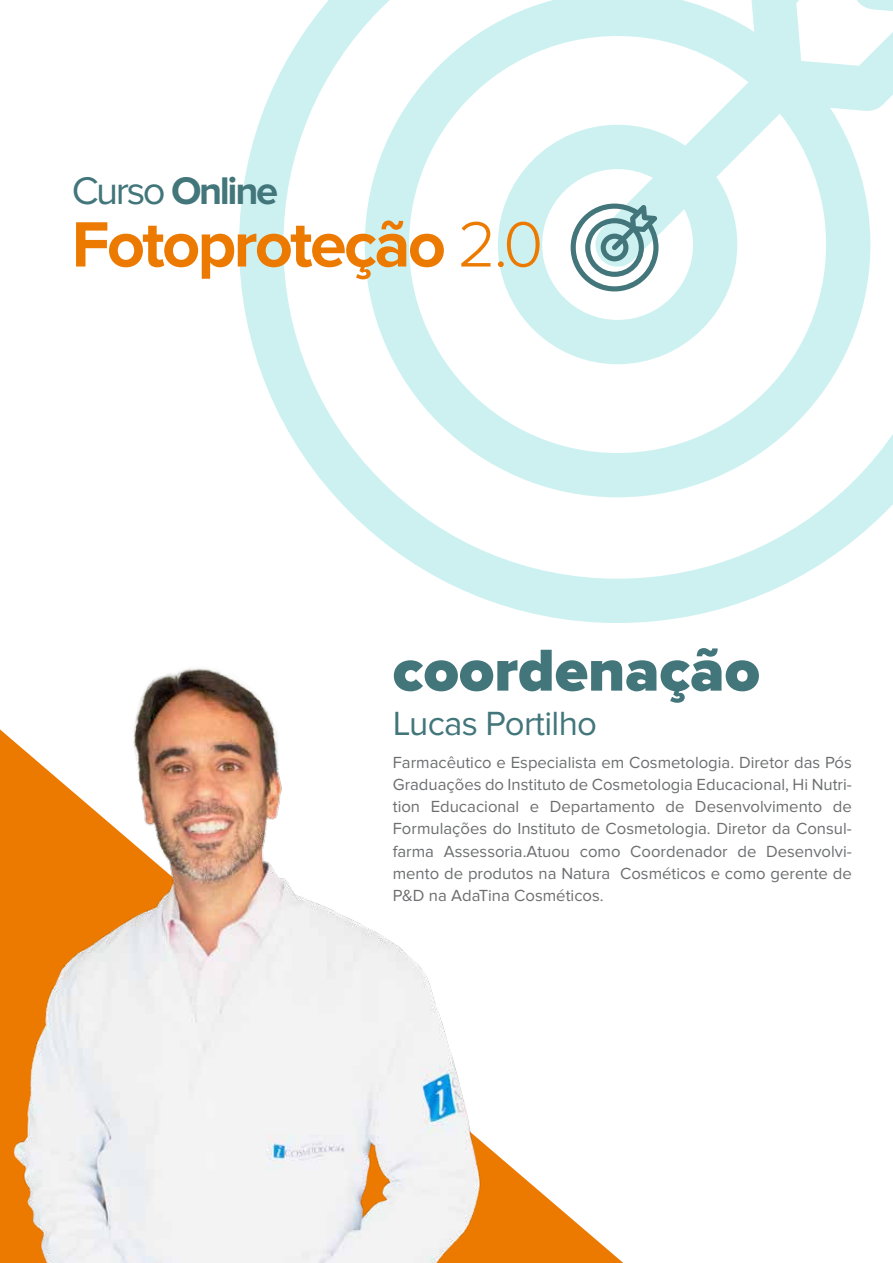
<style>
.page{position:relative;width:893px;height:1263px;background:#fff}
.page>*{position:absolute;margin:0;border:0;box-sizing:border-box;transform-origin:0 0}
.t1{font:700 66.3px "Proxima Nova";letter-spacing:-.04em;color:#ed7a00}
.t2{font:900 61.35px "Proxima Nova";color:#42767b}
.t3{font:700 39.9px "Proxima Nova";letter-spacing:-.06em;color:#42767b}
.t4{font:34.8px "Proxima Nova";letter-spacing:-.02em;color:#42767b}
.t5{font:16.65px/22.2px "Proxima Nova";color:#6d6e70;text-align:justify}
.s1{font-weight:400}
.s2{font-weight:300}
</style>
<div class="page">
<svg style="left:505px;top:1161px;width:118px;height:102px"></svg>
<img style="left:0;top:668px;width:505px;height:595px">
<svg style="left:239px;top:0;width:654px;height:623px"></svg>
<svg style="left:571px;top:204px;width:87px;height:87px"></svg>
<h3 class="t3" style="left:72px;top:167px;width:208px"><span class="s1">Curso</span> Online</h3>
<h1 class="t1" style="left:72px;top:206px;width:473px">Fotoproteção <span class="s2">2.0</span></h1>
<h2 class="t2" style="left:393px;top:635px;width:369px">coordenação</h2>
<h3 class="t4" style="left:393px;top:704px;width:206px">Lucas Portilho</h3>
<p class="t5" style="left:393px;top:751px;width:461px">Farmacêutico e Especialista em Cosmetologia. Diretor das Pós Graduações do Instituto de Cosmetologia Educacional, Hi Nutri&shy;tion Educacional e Departamento de Desenvolvimento de Formulações do Instituto de Cosmetologia. Diretor da Consul&shy;farma Assessoria.Atuou como Coordenador de Desenvolvi&shy;mento de produtos na Natura Cosméticos e como gerente de P&amp;D na AdaTina Cosméticos.</p>
</div>
